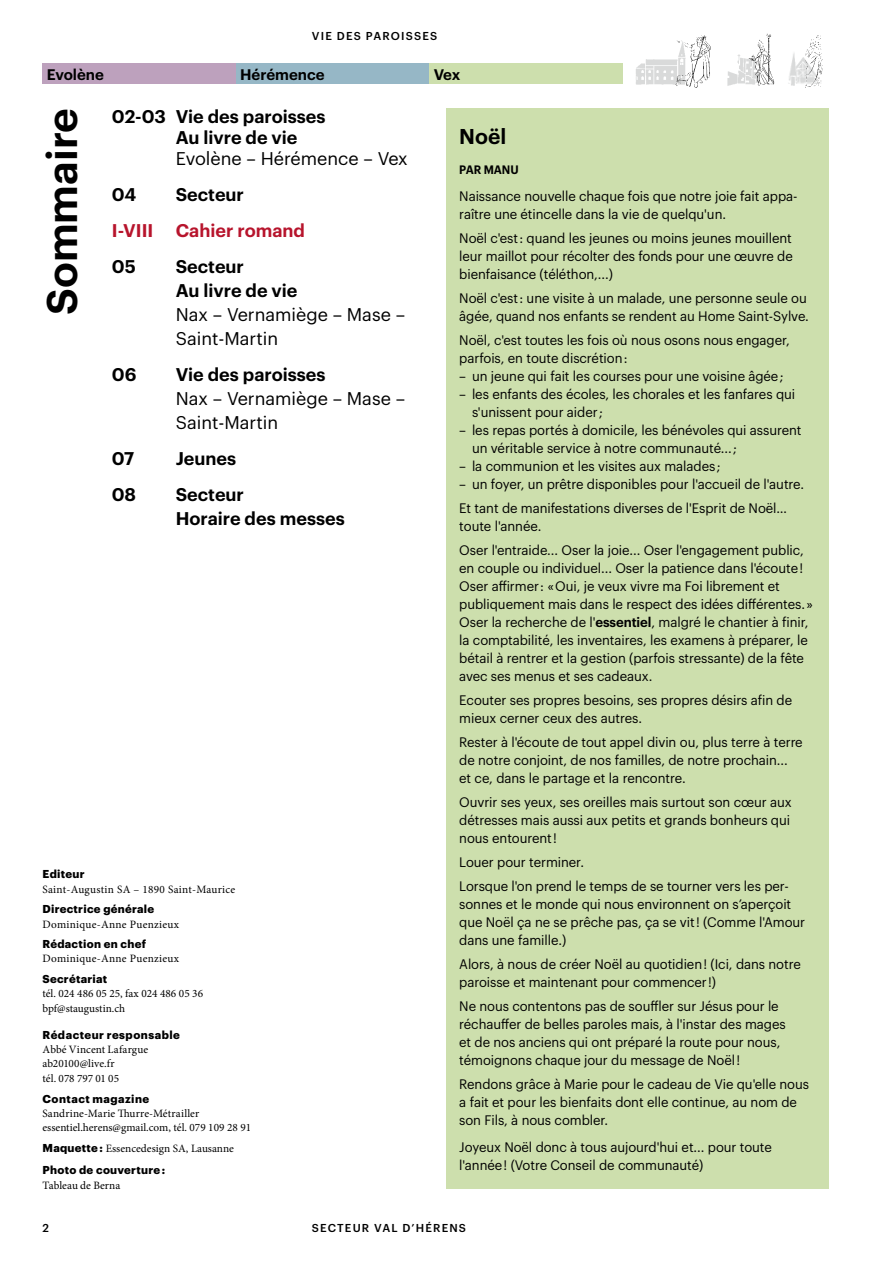
<style>
.page{position:relative;width:893px;height:1263px;background:#fff}
.page>*{position:absolute;margin:0;border:0;box-sizing:border-box;transform-origin:0 0}
.t1{font:600 42px "Graphik";color:#000}
.t2{font:600 21px "Graphik";color:#000}
.t3{font:600 18px/24px "Graphik";color:#000}
.t4{font:18px/24px "Graphik";color:#000}
.t5{font:600 18px "Graphik";color:#b7142c}
.t6{font:600 15px "Graphik";color:#000}
.t7{font:13.5px/18px "Graphik";letter-spacing:-.005em;color:#000}
.t8{font:600 12px "Graphik";letter-spacing:-.005em;color:#000;scale:.94 1}
.t9{font:11.25px/14.2px "Minion Pro";letter-spacing:.005em;color:#000}
.t10{font:700 11.25px "Graphik";letter-spacing:.025em;color:#000}
.t11{font:11.25px "Minion Pro";letter-spacing:.025em;color:#000}
.t12{font:500 11.25px "Graphik";letter-spacing:.105em;color:#000}
.t13{font:700 11.25px "Graphik";letter-spacing:.045em;color:#000}
.s1{font-family:"Graphik";font-weight:700}
.s2{font-weight:600}
</style>
<div class="page">
<div style="left:446px;top:108px;width:383px;height:1080px;background:#cddfad"></div>
<div style="left:43px;top:64px;width:193px;height:20px;background:#bda1bd"></div>
<div style="left:236px;top:64px;width:193px;height:20px;background:#96b7c6"></div>
<div style="left:429px;top:64px;width:194px;height:20px;background:#cddfad"></div>
<img style="left:636px;top:59px;width:36px;height:26px">
<img style="left:672px;top:35px;width:39px;height:53px">
<img style="left:727px;top:54px;width:21px;height:32px">
<img style="left:748px;top:34px;width:27px;height:52px">
<img style="left:788px;top:53px;width:13px;height:33px">
<img style="left:801px;top:35px;width:22px;height:53px">
<p class="t12" style="left:312px;top:27px;width:127px">VIE DES PAROISSES</p>
<p class="t6" style="left:47px;top:63px;width:59px">Evolène</p>
<p class="t6" style="left:240px;top:63px;width:86px">Hérémence</p>
<p class="t6" style="left:434px;top:63px;width:28px">Vex</p>
<h1 class="t1" style="left:30px;top:315px;width:209px;rotate:-90deg">Sommaire</h1>
<h3 class="t3" style="left:176px;top:104px;width:151px;line-height:21px;text-indent:-64px">02-03 Vie des paroisses<br>Au livre de vie</h3>
<h3 class="t4" style="left:176px;top:145px;width:234px">Evolène – Hérémence – Vex</h3>
<h3 class="t3" style="left:112px;top:181px;width:26px">04</h3>
<h3 class="t3" style="left:176px;top:181px;width:70px">Secteur</h3>
<h3 class="t5" style="left:112px;top:217px;width:195px">I-VIII Cahier romand</h3>
<h3 class="t3" style="left:112px;top:253px;width:25px">05</h3>
<h3 class="t3" style="left:176px;top:253px;width:123px">Secteur<br>Au livre de vie</h3>
<h3 class="t4" style="left:176px;top:301px;width:231px">Nax – Vernamiège – Mase –<br>Saint-Martin</h3>
<h3 class="t3" style="left:112px;top:361px;width:26px">06</h3>
<h3 class="t3" style="left:176px;top:361px;width:151px">Vie des paroisses</h3>
<h3 class="t4" style="left:176px;top:385px;width:231px">Nax – Vernamiège – Mase –<br>Saint-Martin</h3>
<h3 class="t3" style="left:112px;top:445px;width:24px">07</h3>
<h3 class="t3" style="left:176px;top:445px;width:62px">Jeunes</h3>
<h3 class="t3" style="left:112px;top:481px;width:26px">08</h3>
<h3 class="t3" style="left:176px;top:481px;width:171px">Secteur<br>Horaire des messes</h3>
<p class="t10" style="left:43px;top:865px;width:44px">Editeur</p>
<p class="t11" style="left:43px;top:881px;width:194px">Saint-Augustin SA – 1890 Saint-Maurice</p>
<p class="t10" style="left:43px;top:900px;width:113px">Directrice générale</p>
<p class="t11" style="left:43px;top:916px;width:138px">Dominique-Anne Puenzieux</p>
<p class="t10" style="left:43px;top:935px;width:105px">Rédaction en chef</p>
<p class="t11" style="left:43px;top:951px;width:138px">Dominique-Anne Puenzieux</p>
<p class="t10" style="left:43px;top:970px;width:66px">Secrétariat</p>
<p class="t9" style="left:43px;top:987px;width:162px">tél. 024 486 05 25, fax 024 486 05 36 bpf@staugustin.ch</p>
<p class="t13" style="left:43px;top:1026px;width:139px">Rédacteur responsable</p>
<p class="t9" style="left:43px;top:1042px;width:107px">Abbé Vincent Lafargue ab20100@live.fr<br>tél. 078 797 01 05</p>
<p class="t10" style="left:43px;top:1090px;width:108px">Contact magazine</p>
<p class="t9" style="left:43px;top:1106px;width:210px">Sandrine-Marie Thurre-Métrailler essentiel.herens@gmail.com, tél. 079 109 28 91</p>
<p class="t9" style="left:43px;top:1141px;width:193px"><span class="s1">Maquette :</span> Essencedesign SA, Lausanne</p>
<p class="t10" style="left:43px;top:1161px;width:124px">Photo de couverture :</p>
<p class="t9" style="left:43px;top:1178px;width:79px">Tableau de Berna</p>
<h2 class="t2" style="left:459px;top:120px;width:48px">Noël</h2>
<p class="t8" style="left:459px;top:160px;width:65px">PAR MANU</p>
<p class="t7" style="left:459px;top:186px;width:340px">Naissance nouvelle chaque fois que notre joie fait appa&shy;raître une étincelle dans la vie de quelqu'un.</p>
<p class="t7" style="left:459px;top:228px;width:335px;text-align:justify">Noël c'est : quand les jeunes ou moins jeunes mouillent leur maillot pour récolter des fonds pour une œuvre de bienfaisance (téléthon,...)</p>
<p class="t7" style="left:459px;top:288px;width:351px">Noël c'est : une visite à un malade, une personne seule ou âgée, quand nos enfants se rendent au Home Saint-Sylve.</p>
<p class="t7" style="left:459px;top:330px;width:332px">Noël, c'est toutes les fois où nous osons nous engager, parfois, en toute discrétion :</p>
<p class="t7" style="left:459px;top:366px;width:326px">– un jeune qui fait les courses pour une voisine âgée ;</p>
<p class="t7" style="left:472px;top:384px;width:325px;text-indent:-13px">– les enfants des écoles, les chorales et les fanfares qui s'unissent pour aider ;</p>
<p class="t7" style="left:472px;top:420px;width:331px;text-indent:-13px">– les repas portés à domicile, les bénévoles qui assurent un véritable service à notre communauté... ;</p>
<p class="t7" style="left:459px;top:456px;width:263px">– la communion et les visites aux malades ;</p>
<p class="t7" style="left:459px;top:471px;width:346px;line-height:24px">– un foyer, un prêtre disponibles pour l'accueil de l'autre.<br>Et tant de manifestations diverses de l'Esprit de Noël…</p>
<p class="t7" style="left:459px;top:513px;width:346px;line-height:24px">toute l'année.<br>Oser l'entraide... Oser la joie... Oser l'engagement public,</p>
<p class="t7" style="left:459px;top:558px;width:355px">en couple ou individuel... Oser la patience dans l'écoute !<br>Oser affirmer : « Oui, je veux vivre ma Foi librement et publiquement mais dans le respect des idées différentes. » Oser la recherche de l'<span class="s2">essentiel</span>, malgré le chantier à finir, la comptabilité, les inventaires, les examens à préparer, le bétail à rentrer et la gestion (parfois stressante) de la fête avec ses menus et ses cadeaux.</p>
<p class="t7" style="left:459px;top:690px;width:334px">Ecouter ses propres besoins, ses propres désirs afin de mieux cerner ceux des autres.</p>
<p class="t7" style="left:459px;top:732px;width:345px">Rester à l'écoute de tout appel divin ou, plus terre à terre de notre conjoint, de nos familles, de notre prochain... et ce, dans le partage et la rencontre.</p>
<p class="t7" style="left:459px;top:792px;width:334px;text-align:justify">Ouvrir ses yeux, ses oreilles mais surtout son cœur aux détresses mais aussi aux petits et grands bonheurs qui nous entourent !</p>
<p class="t7" style="left:459px;top:849px;width:331px;line-height:24px">Louer pour terminer.<br>Lorsque l'on prend le temps de se tourner vers les per-</p>
<p class="t7" style="left:459px;top:894px;width:347px">sonnes et le monde qui nous environnent on s’aperçoit que Noël ça ne se prêche pas, ça se vit ! (Comme l'Amour dans une famille.)</p>
<p class="t7" style="left:459px;top:954px;width:343px">Alors, à nous de créer Noël au quotidien ! (Ici, dans notre paroisse et maintenant pour commencer !)</p>
<p class="t7" style="left:459px;top:996px;width:328px">Ne nous contentons pas de souffler sur Jésus pour le réchauffer de belles paroles mais, à l'instar des mages et de nos anciens qui ont préparé la route pour nous, témoignons chaque jour du message de Noël !</p>
<p class="t7" style="left:459px;top:1074px;width:351px">Rendons grâce à Marie pour le cadeau de Vie qu'elle nous a fait et pour les bienfaits dont elle continue, au nom de son Fils, à nous combler.</p>
<p class="t7" style="left:459px;top:1137px;width:314px">Joyeux Noël donc à tous aujourd'hui et... pour toute l'année ! (Votre Conseil de communauté)</p>
<p class="t12" style="left:43px;top:1219px;width:8px">2</p>
<p class="t12" style="left:312px;top:1219px;width:156px">SECTEUR VAL D’HÉRENS</p>
</div>
